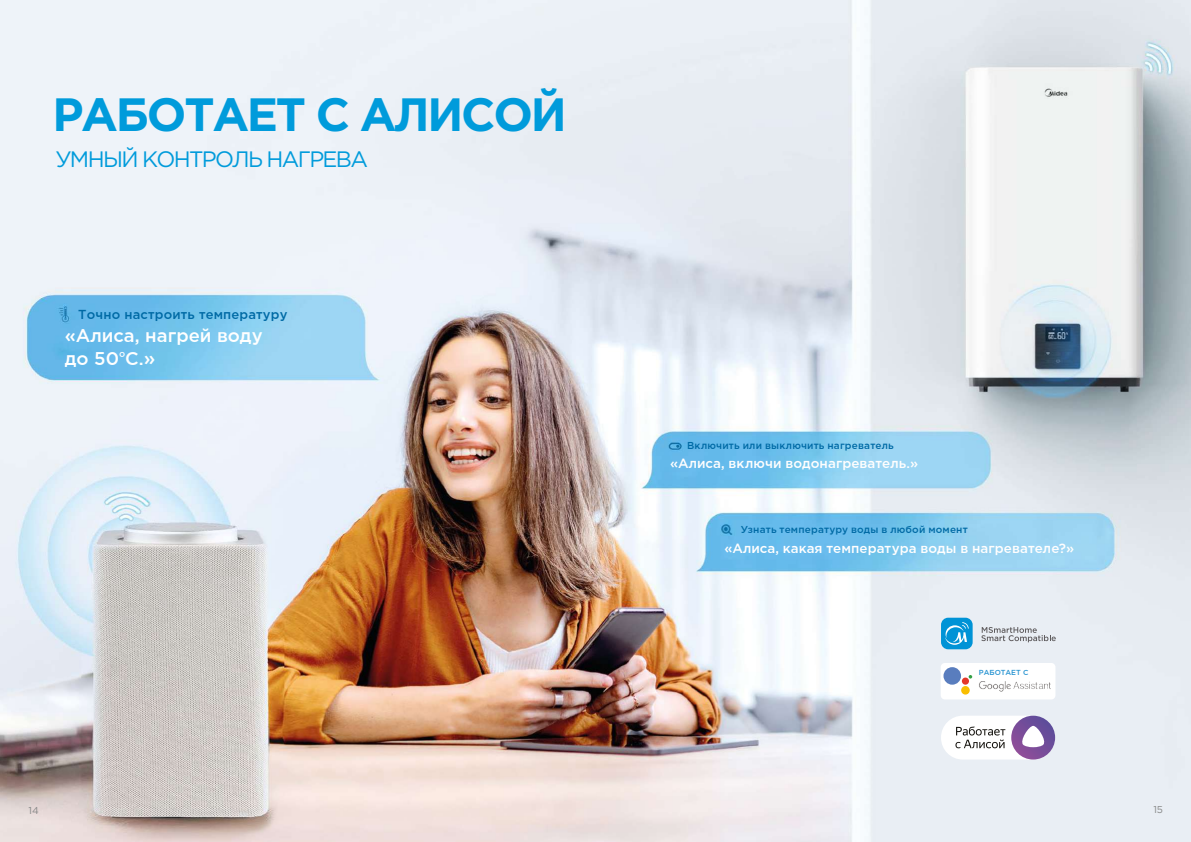
<style>
.page{position:relative;width:1191px;height:842px;background:#fff}
.page>*{position:absolute;margin:0;border:0;box-sizing:border-box;transform-origin:0 0}
.t1{font:700 46.6px "Gotham Pro";letter-spacing:-.05em;color:#009bdb}
.t2{font:22.3px "Gotham Pro";letter-spacing:-.075em;color:#009bdb}
.t3{font:500 18.4px/23px "Gotham Pro";color:#fff}
.t4{font:500 13.4px "Gotham Pro";letter-spacing:.005em;color:#fffefe}
.t5{font:500 13px "Gotham Pro";letter-spacing:.015em;color:#006aa5}
.t6{font:500 10px "Gotham Pro";letter-spacing:.02em;color:#006aa5}
.t7{font:10px "Gotham Pro";color:#878888}
.t8{font:500 7.3px "Gotham Pro";color:#2693d1}
.s1{font-family:"Myriad Pro";font-weight:400;font-size:19.1px;color:#fffefe}
.s2{font-size:19.1px;color:#fffefe}
</style>
<div class="page">
<img style="left:0;top:0;width:1191px;height:842px">
<div style="left:941px;top:716px;width:114px;height:43px;background:#fff;border-radius:22px"></div>
<svg style="left:955px;top:726px;width:50px;height:22px"></svg>
<svg style="left:1011px;top:716px;width:44px;height:43px"></svg>
<div style="left:941px;top:618px;width:31px;height:31px;background:#0093d6;border-radius:7px"></div>
<svg style="left:945px;top:622px;width:23px;height:23px"></svg>
<svg style="left:981px;top:627px;width:74px;height:15px"></svg>
<div style="left:940px;top:663px;width:115px;height:36px;background:#fff;border-radius:4px"></div>
<div style="left:943px;top:667px;width:18px;height:18px;background:#597dbe;border-radius:50%"></div>
<div style="left:962px;top:677px;width:7px;height:8px;background:#e43729;border-radius:50%"></div>
<div style="left:961px;top:686px;width:8px;height:8px;background:#f9be00;border-radius:50%"></div>
<img style="left:979px;top:681px;width:72px;height:10px">
<h1 class="t1" style="left:52px;top:87px;width:516px">РАБОТАЕТ С АЛИСОЙ</h1>
<h2 class="t2" style="left:55px;top:147px;width:314px">УМНЫЙ КОНТРОЛЬ НАГРЕВА</h2>
<p class="t5" style="left:78px;top:307px;width:211px">Точно настроить температуру</p>
<h3 class="t3" style="left:65px;top:323px;width:199px">«Алиса, нагрей воду до 50<span class="s1">°</span>С.<span class="s2">»</span></h3>
<p class="t6" style="left:687px;top:439px;width:208px">Включить или выключить нагреватель</p>
<p class="t4" style="left:670px;top:456px;width:249px">«Алиса, включи водонагреватель.»</p>
<p class="t6" style="left:740px;top:523px;width:228px">Узнать температуру воды в любой момент</p>
<p class="t4" style="left:724px;top:541px;width:351px">«Алиса, какая температура воды в нагревателе?»</p>
<p class="t8" style="left:979px;top:668px;width:51px">РАБОТАЕТ С</p>
<p class="t7" style="left:29px;top:804px;width:12px">14</p>
<p class="t7" style="left:1153px;top:804px;width:11px">15</p>
</div>
